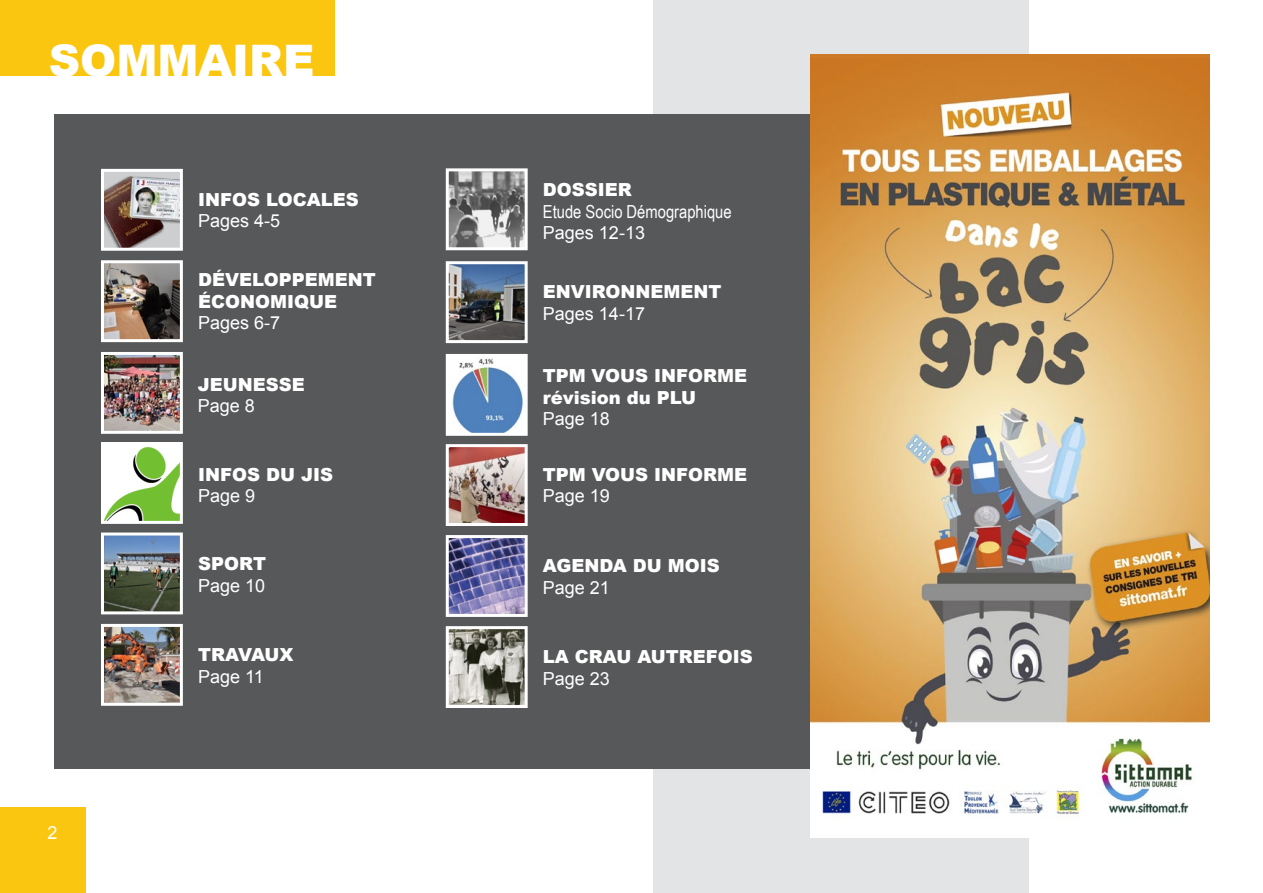
<style>
.page{position:relative;width:1263px;height:893px;background:#fff}
.page>*{position:absolute;margin:0;border:0;box-sizing:border-box;transform-origin:0 0}
.t1{font:900 43.5px "Arial";color:#fff}
.t2{font:900 18px/21.6px "Arial";color:#fff}
.t3{font:18px "Arial";color:#fff}
.t4{font:18px "Arial Narrow";color:#fff}
</style>
<div class="page">
<div style="left:653px;top:0;width:376px;height:893px;background:#e3e4e5"></div>
<div style="left:54px;top:114px;width:766px;height:655px;background:#57585a"></div>
<div style="left:0;top:807px;width:86px;height:86px;background:#fac60f"></div>
<div style="left:0;top:0;width:334px;height:76px;background:#fac60f"></div>
<img style="left:810px;top:58px;width:400px;height:780px">
<img style="left:105px;top:174px;width:74px;height:73px">
<div style="left:101px;top:169px;width:82px;height:82px;border:3px solid #fff"></div>
<img style="left:105px;top:628px;width:74px;height:74px">
<div style="left:101px;top:624px;width:82px;height:82px;border:3px solid #fff"></div>
<img style="left:105px;top:356px;width:74px;height:74px">
<div style="left:101px;top:352px;width:82px;height:82px;border:3px solid #fff"></div>
<img style="left:105px;top:264px;width:74px;height:74px">
<div style="left:101px;top:260px;width:82px;height:82px;border:3px solid #fff"></div>
<img style="left:450px;top:172px;width:74px;height:74px">
<div style="left:446px;top:168px;width:82px;height:82px;border:3px solid #fff"></div>
<img style="left:450px;top:358px;width:74px;height:74px">
<div style="left:446px;top:354px;width:82px;height:82px;border:3px solid #fff"></div>
<img style="left:450px;top:539px;width:74px;height:74px">
<div style="left:446px;top:535px;width:82px;height:82px;border:3px solid #fff"></div>
<img style="left:450px;top:630px;width:74px;height:74px">
<div style="left:446px;top:626px;width:82px;height:82px;border:3px solid #fff"></div>
<img style="left:450px;top:265px;width:74px;height:74px">
<div style="left:446px;top:261px;width:82px;height:82px;border:3px solid #fff"></div>
<img style="left:450px;top:448px;width:74px;height:74px">
<div style="left:446px;top:444px;width:82px;height:82px;border:3px solid #fff"></div>
<img style="left:105px;top:536px;width:74px;height:74px">
<div style="left:101px;top:532px;width:82px;height:82px;border:3px solid #fff"></div>
<img style="left:105px;top:446px;width:74px;height:74px">
<div style="left:101px;top:442px;width:82px;height:82px;border:3px solid #fff"></div>
<h1 class="t1" style="left:49px;top:29px;width:267px">SOMMAIRE</h1>
<p class="t2" style="left:198px;top:188px;width:162px">INFOS LOCALES</p>
<p class="t3" style="left:198px;top:209px;width:84px">Pages 4-5</p>
<p class="t2" style="left:198px;top:268px;width:179px">DÉVELOPPEMENT<br>ÉCONOMIQUE</p>
<p class="t3" style="left:198px;top:311px;width:84px">Pages 6-7</p>
<p class="t2" style="left:198px;top:373px;width:108px">JEUNESSE</p>
<p class="t3" style="left:198px;top:394px;width:59px">Page 8</p>
<p class="t2" style="left:198px;top:463px;width:136px">INFOS DU JIS</p>
<p class="t3" style="left:198px;top:484px;width:59px">Page 9</p>
<p class="t2" style="left:198px;top:552px;width:69px">SPORT</p>
<p class="t3" style="left:198px;top:574px;width:69px">Page 10</p>
<p class="t3" style="left:47px;top:821px;width:12px">2</p>
<p class="t2" style="left:198px;top:643px;width:97px">TRAVAUX</p>
<p class="t3" style="left:198px;top:665px;width:67px">Page 11</p>
<p class="t2" style="left:543px;top:178px;width:90px">DOSSIER</p>
<p class="t4" style="left:543px;top:198px;width:190px">Etude Socio Démographique</p>
<p class="t3" style="left:543px;top:221px;width:104px">Pages 12-13</p>
<p class="t2" style="left:543px;top:280px;width:180px">ENVIRONNEMENT</p>
<p class="t3" style="left:543px;top:301px;width:104px">Pages 14-17</p>
<p class="t2" style="left:543px;top:364px;width:206px">TPM VOUS INFORME révision du PLU</p>
<p class="t3" style="left:543px;top:407px;width:69px">Page 18</p>
<p class="t2" style="left:543px;top:463px;width:206px">TPM VOUS INFORME</p>
<p class="t3" style="left:543px;top:484px;width:69px">Page 19</p>
<p class="t2" style="left:543px;top:555px;width:178px">AGENDA DU MOIS</p>
<p class="t3" style="left:543px;top:576px;width:69px">Page 21</p>
<p class="t2" style="left:543px;top:646px;width:211px">LA CRAU AUTREFOIS</p>
<p class="t3" style="left:543px;top:667px;width:69px">Page 23</p>
</div>
